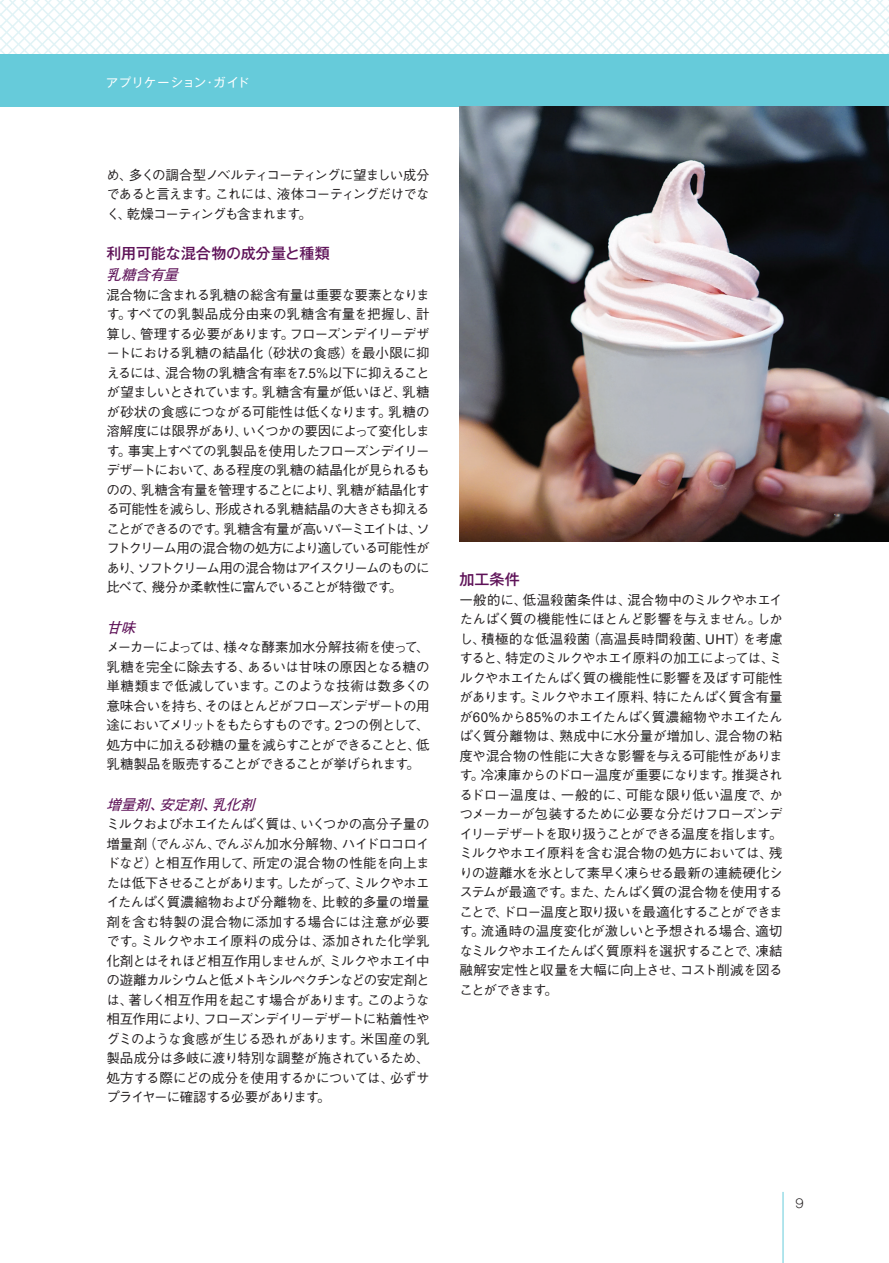
<style>
.page{position:relative;width:889px;height:1263px;background:#fff}
.page>*{position:absolute;margin:0;border:0;box-sizing:border-box;transform-origin:0 0}
.t1{font:500 15px "Gothic MB101 Pr 6 N";letter-spacing:-.005em;color:#5e1258}
.t2{font:italic 14.25px "Gothic MB101 Pr 6 N";color:#5e1258}
.t3{font:500 13.5px/19.5px "Gothic BBB Pr 6 N";letter-spacing:-.065em;color:#231f20;text-align:justify}
.t4{font:12px "Gothic MB101 Pr 6 N";letter-spacing:.045em;color:#fff}
.t5{font:300 12px "Gothic MB101 Pr 6 N";color:#231f20}
.s1{font-family:"Arial";font-weight:400}
</style>
<div class="page">
<div style="left:0;top:53px;width:889px;height:53px;background:#66cbda"></div>
<svg style="left:0;top:0;width:889px;height:53px"></svg>
<hr style="left:782px;top:1192px;width:1px;height:71px;background:#66cbda">
<img style="left:459px;top:106px;width:430px;height:436px">
<p class="t4" style="left:106px;top:72px;width:144px">アプリケーション・ガイド</p>
<p class="t3" style="left:106px;top:164px;width:325px">め、多くの調合型ノベルティコーティングに望ましい成分であると言えます。これには、液体コーティングだけでなく、乾燥コーティングも含まれます。</p>
<p class="t1" style="left:106px;top:241px;width:225px">利用可能な混合物の成分量と種類</p>
<p class="t2" style="left:106px;top:263px;width:79px">乳糖含有量</p>
<p class="t3" style="left:106px;top:284px;width:325px">混合物に含まれる乳糖の総含有量は重要な要素となります。すべての乳製品成分由来の乳糖含有量を把握し、計算し、管理する必要があります。フローズンデイリーデザートにおける乳糖の結晶化（砂状の食感）を最小限に抑えるには、混合物の乳糖含有率を<span class="s1">7.5</span>％以下に抑えることが望ましいとされています。乳糖含有量が低いほど、乳糖が砂状の食感につながる可能性は低くなります。乳糖の溶解度には限界があり、いくつかの要因によって変化します。事実上すべての乳製品を使用したフローズンデイリーデザートにおいて、ある程度の乳糖の結晶化が見られるものの、乳糖含有量を管理することにより、乳糖が結晶化する可能性を減らし、形成される乳糖結晶の大きさも抑えることができるのです。乳糖含有量が高いパーミエイトは、ソフトクリーム用の混合物の処方により適している可能性があり、ソフトクリーム用の混合物はアイスクリームのものに比べて、幾分か柔軟性に富んでいることが特徴です。</p>
<p class="t2" style="left:106px;top:615px;width:36px">甘味</p>
<p class="t3" style="left:106px;top:637px;width:325px">メーカーによっては、様々な酵素加水分解技術を使って、乳糖を完全に除去する、あるいは甘味の原因となる糖の単糖類まで低減しています。このような技術は数多くの意味合いを持ち、そのほとんどがフローズンデザートの用途においてメリットをもたらすものです。<span class="s1">2</span>つの例として、処方中に加える砂糖の量を減らすことができることと、低乳糖製品を販売することができることが挙げられます。</p>
<p class="t2" style="left:106px;top:792px;width:155px">増量剤、安定剤、乳化剤</p>
<p class="t3" style="left:106px;top:814px;width:325px">ミルクおよびホエイたんぱく質は、いくつかの高分子量の増量剤（でんぷん、でんぷん加水分解物、ハイドロコロイドなど）と相互作用して、所定の混合物の性能を向上または低下させることがあります。したがって、ミルクやホエイたんぱく質濃縮物および分離物を、比較的多量の増量剤を含む特製の混合物に添加する場合には注意が必要です。ミルクやホエイ原料の成分は、添加された化学乳化剤とはそれほど相互作用しませんが、ミルクやホエイ中の遊離カルシウムと低メトキシルペクチンなどの安定剤とは、著しく相互作用を起こす場合があります。このような相互作用により、フローズンデイリーデザートに粘着性やグミのような食感が生じる恐れがあります。米国産の乳製品成分は多岐に渡り特別な調整が施されているため、処方する際にどの成分を使用するかについては、必ずサプライヤーに確認する必要があります。</p>
<p class="t1" style="left:459px;top:567px;width:62px">加工条件</p>
<p class="t3" style="left:459px;top:589px;width:325px">一般的に、低温殺菌条件は、混合物中のミルクやホエイたんぱく質の機能性にほとんど影響を与えません。しかし、積極的な低温殺菌（高温長時間殺菌、<span class="s1">UHT</span>）を考慮すると、特定のミルクやホエイ原料の加工によっては、ミルクやホエイたんぱく質の機能性に影響を及ぼす可能性があります。ミルクやホエイ原料、特にたんぱく質含有量が<span class="s1">60%</span>から<span class="s1">85%</span>のホエイたんぱく質濃縮物やホエイたんぱく質分離物は、熟成中に水分量が増加し、混合物の粘度や混合物の性能に大きな影響を与える可能性があります。冷凍庫からのドロー温度が重要になります。推奨されるドロー温度は、一般的に、可能な限り低い温度で、かつメーカーが包装するために必要な分だけフローズンデイリーデザートを取り扱うことができる温度を指します。ミルクやホエイ原料を含む混合物の処方においては、残りの遊離水を氷として素早く凍らせる最新の連続硬化システムが最適です。また、たんぱく質の混合物を使用することで、ドロー温度と取り扱いを最適化することができます。流通時の温度変化が激しいと予想される場合、適切なミルクやホエイたんぱく質原料を選択することで、凍結融解安定性と収量を大幅に向上させ、コスト削減を図ることができます。</p>
<p class="t5" style="left:795px;top:1193px;width:10px">9</p>
</div>
